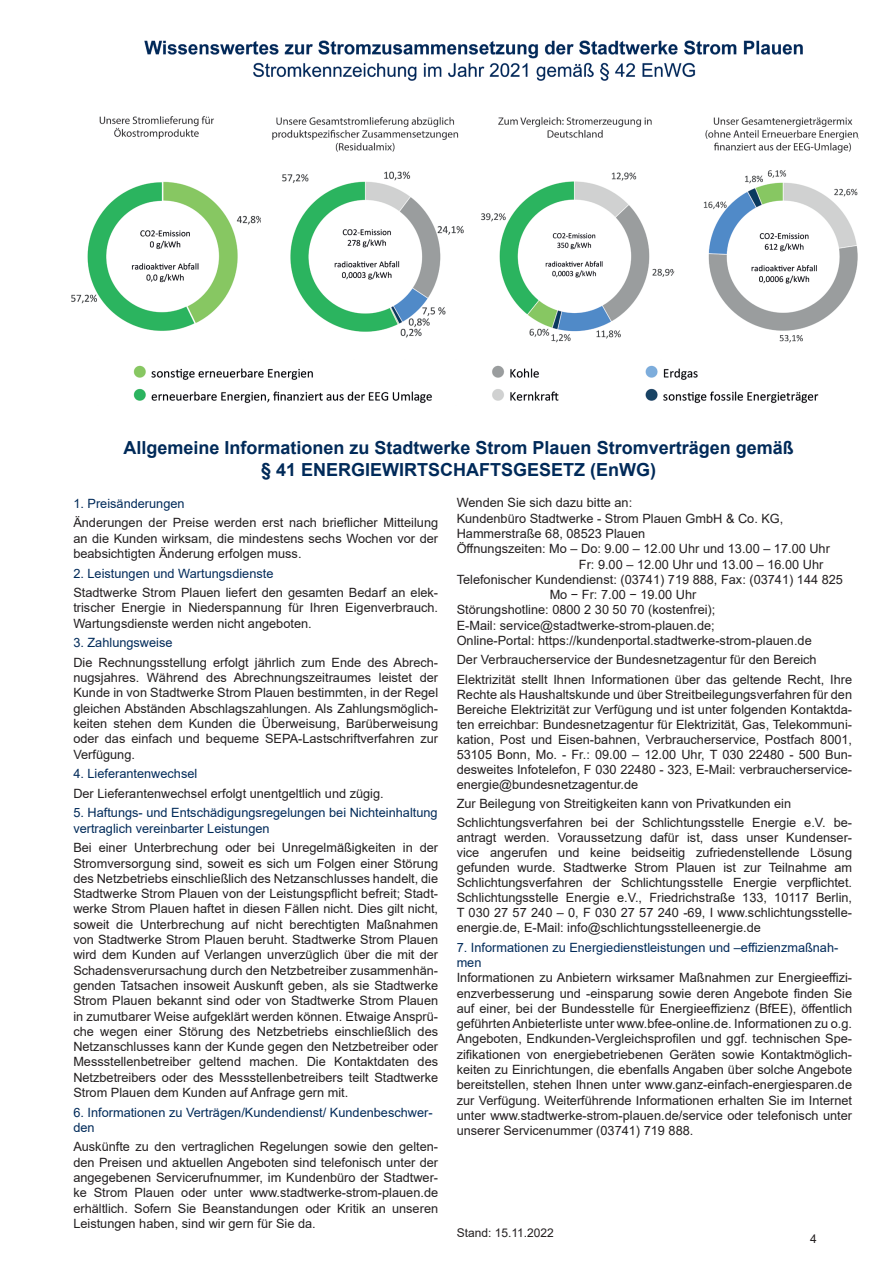
<style>
.page{position:relative;width:893px;height:1263px;background:#fff}
.page>*{position:absolute;margin:0;border:0;box-sizing:border-box;transform-origin:0 0}
.t1{font:700 18px "Arial";color:#002a59}
.t2{font:12.75px/15.3px "Arial";color:#231f20;text-align:justify}
.t3{font:12.75px/15.3px "Arial";color:#002a59}
.t4{font:12px "Arial";color:#231f20}
</style>
<div class="page">
<img style="left:71px;top:40px;width:788px;height:363px">
<p class="t1" style="left:124px;top:435px;width:672px">Allgemeine Informationen zu Stadtwerke Strom Plauen Stromverträgen gemäß</p>
<p class="t1" style="left:261px;top:456px;width:397px">§ 41 ENERGIEWIRTSCHAFTSGESETZ (EnWG)</p>
<p class="t3" style="left:73px;top:496px;width:113px">1. Preisänderungen</p>
<p class="t2" style="left:73px;top:515px;width:366px">Änderungen der Preise werden erst nach brieflicher Mitteilung an die Kunden wirksam, die mindestens sechs Wochen vor der beabsichtigten Änderung erfolgen muss.</p>
<p class="t3" style="left:73px;top:565px;width:202px">2. Leistungen und Wartungsdienste</p>
<p class="t2" style="left:73px;top:585px;width:366px">Stadtwerke Strom Plauen liefert den gesamten Bedarf an elek&shy;trischer Energie in Niederspannung für Ihren Eigenverbrauch.<br>Wartungsdienste werden nicht angeboten.</p>
<p class="t3" style="left:73px;top:635px;width:101px">3. Zahlungsweise</p>
<p class="t2" style="left:73px;top:655px;width:366px">Die Rechnungsstellung erfolgt jährlich zum Ende des Abrech&shy;nugsjahres. Während des Abrechnungszeitraumes leistet der Kunde in von Stadtwerke Strom Plauen bestimmten, in der Regel gleichen Abständen Abschlagszahlungen. Als Zahlungsmöglich&shy;keiten stehen dem Kunden die Überweisung, Barüberweisung oder das einfach und bequeme SEPA-Lastschriftverfahren zur Verfügung.</p>
<p class="t3" style="left:73px;top:766px;width:126px">4. Lieferantenwechsel</p>
<p class="t2" style="left:73px;top:785px;width:312px">Der Lieferantenwechsel erfolgt unentgeltlich und zügig.</p>
<p class="t3" style="left:73px;top:805px;width:366px">5. Haftungs- und Entschädigungsregelungen bei Nichteinhaltung vertraglich vereinbarter Leistungen</p>
<p class="t2" style="left:73px;top:840px;width:366px">Bei einer Unterbrechung oder bei Unregelmäßigkeiten in der Stromversorgung sind, soweit es sich um Folgen einer Störung des Netzbetriebs einschließlich des Netzanschlusses handelt, die Stadtwerke Strom Plauen von der Leistungspflicht befreit; Stadt&shy;werke Strom Plauen haftet in diesen Fällen nicht. Dies gilt nicht, soweit die Unterbrechung auf nicht berechtigten Maßnahmen von Stadtwerke Strom Plauen beruht. Stadtwerke Strom Plauen wird dem Kunden auf Verlangen unverzüglich über die mit der Schadensverursachung durch den Netzbetreiber zusammenhän&shy;genden Tatsachen insoweit Auskunft geben, als sie Stadtwerke Strom Plauen bekannt sind oder von Stadtwerke Strom Plauen in zumutbarer Weise aufgeklärt werden können. Etwaige Ansprü&shy;che wegen einer Störung des Netzbetriebs einschließlich des Netzanschlusses kann der Kunde gegen den Netzbetreiber oder Messstellenbetreiber geltend machen. Die Kontaktdaten des Netzbetreibers oder des Messstellenbetreibers teilt Stadtwerke Strom Plauen dem Kunden auf Anfrage gern mit.</p>
<p class="t3" style="left:73px;top:1104px;width:361px">6. Informationen zu Verträgen/Kundendienst/ Kundenbeschwer&shy;den</p>
<p class="t2" style="left:73px;top:1139px;width:366px">Auskünfte zu den vertraglichen Regelungen sowie den gelten&shy;den Preisen und aktuellen Angeboten sind telefonisch unter der angegebenen Servicerufnummer, im Kundenbüro der Stadtwer&shy;ke Strom Plauen oder unter www.stadtwerke-strom-plauen.de erhältlich. Sofern Sie Beanstandungen oder Kritik an unseren Leistungen haben, sind wir gern für Sie da.</p>
<p class="t2" style="left:457px;top:495px;width:177px">Wenden Sie sich dazu bitte an:</p>
<p class="t2" style="left:457px;top:510px;width:328px">Kundenbüro Stadtwerke - Strom Plauen GmbH &amp; Co. KG,</p>
<p class="t2" style="left:457px;top:526px;width:190px">Hammerstraße 68, 08523 Plauen</p>
<p class="t2" style="left:457px;top:541px;width:375px">Öffnungszeiten: Mo – Do: 9.00 – 12.00 Uhr und 13.00 – 17.00 Uhr</p>
<p class="t2" style="left:579px;top:556px;width:246px">Fr: 9.00 – 12.00 Uhr und 13.00 – 16.00 Uhr</p>
<p class="t2" style="left:457px;top:572px;width:388px">Telefonischer Kundendienst: (03741) 719 888, Fax: (03741) 144 825</p>
<p class="t2" style="left:550px;top:587px;width:148px">Mo − Fr: 7.00 − 19.00 Uhr</p>
<p class="t2" style="left:457px;top:602px;width:260px">Störungshotline: 0800 2 30 50 70 (kostenfrei);</p>
<p class="t2" style="left:457px;top:617px;width:260px">E-Mail: service@stadtwerke-strom-plauen.de;</p>
<p class="t2" style="left:457px;top:633px;width:357px">Online-Portal: https://kundenportal.stadtwerke-strom-plauen.de</p>
<p class="t2" style="left:457px;top:652px;width:361px">Der Verbraucherservice der Bundesnetzagentur für den Bereich</p>
<p class="t2" style="left:457px;top:671px;width:397px">Elektrizität stellt Ihnen Informationen über das geltende Recht, Ihre Rechte als Haushaltskunde und über Streitbeilegungsverfahren für den Bereiche Elektrizität zur Verfügung und ist unter folgenden Kontaktda&shy;ten erreichbar: Bundesnetzagentur für Elektrizität, Gas, Telekommuni&shy;kation, Post und Eisen-bahnen, Verbraucherservice, Postfach 8001, 53105 Bonn, Mo. - Fr.: 09.00 – 12.00 Uhr, T 030 22480 - 500 Bun&shy;desweites Infotelefon, F 030 22480 - 323, E-Mail: verbraucherservice&shy;energie@bundesnetzagentur.de</p>
<p class="t2" style="left:457px;top:796px;width:336px">Zur Beilegung von Streitigkeiten kann von Privatkunden ein</p>
<p class="t2" style="left:457px;top:815px;width:397px">Schlichtungsverfahren bei der Schlichtungsstelle Energie e.V. be&shy;antragt werden. Voraussetzung dafür ist, dass unser Kundenser&shy;vice angerufen und keine beidseitig zufriedenstellende Lösung gefunden wurde. Stadtwerke Strom Plauen ist zur Teilnahme am Schlichtungsverfahren der Schlichtungsstelle Energie verpflichtet.<br>Schlichtungsstelle Energie e.V., Friedrichstraße 133, 10117 Berlin, T 030 27 57 240 – 0, F 030 27 57 240 -69, I www.schlichtungsstelle&shy;energie.de, E-Mail: info@schlichtungsstelleenergie.de</p>
<p class="t3" style="left:457px;top:939px;width:383px">7. Informationen zu Energiedienstleistungen und –effizienzmaßnah&shy;men</p>
<p class="t2" style="left:457px;top:970px;width:397px">Informationen zu Anbietern wirksamer Maßnahmen zur Energieeffizi&shy;enzverbesserung und -einsparung sowie deren Angebote finden Sie auf einer, bei der Bundesstelle für Energieeffizienz (BfEE), öffentlich geführten Anbieterliste unter www.bfee-online.de. Informationen zu o.g.<br>Angeboten, Endkunden-Vergleichsprofilen und ggf. technischen Spe&shy;zifikationen von energiebetriebenen Geräten sowie Kontaktmöglich&shy;keiten zu Einrichtungen, die ebenfalls Angaben über solche Angebote bereitstellen, stehen Ihnen unter www.ganz-einfach-energiesparen.de zur Verfügung. Weiterführende Informationen erhalten Sie im Internet unter www.stadtwerke-strom-plauen.de/service oder telefonisch unter unserer Servicenummer (03741) 719 888.</p>
<p class="t4" style="left:457px;top:1224px;width:99px">Stand: 15.11.2022</p>
<p class="t4" style="left:810px;top:1231px;width:8px">4</p>
</div>
